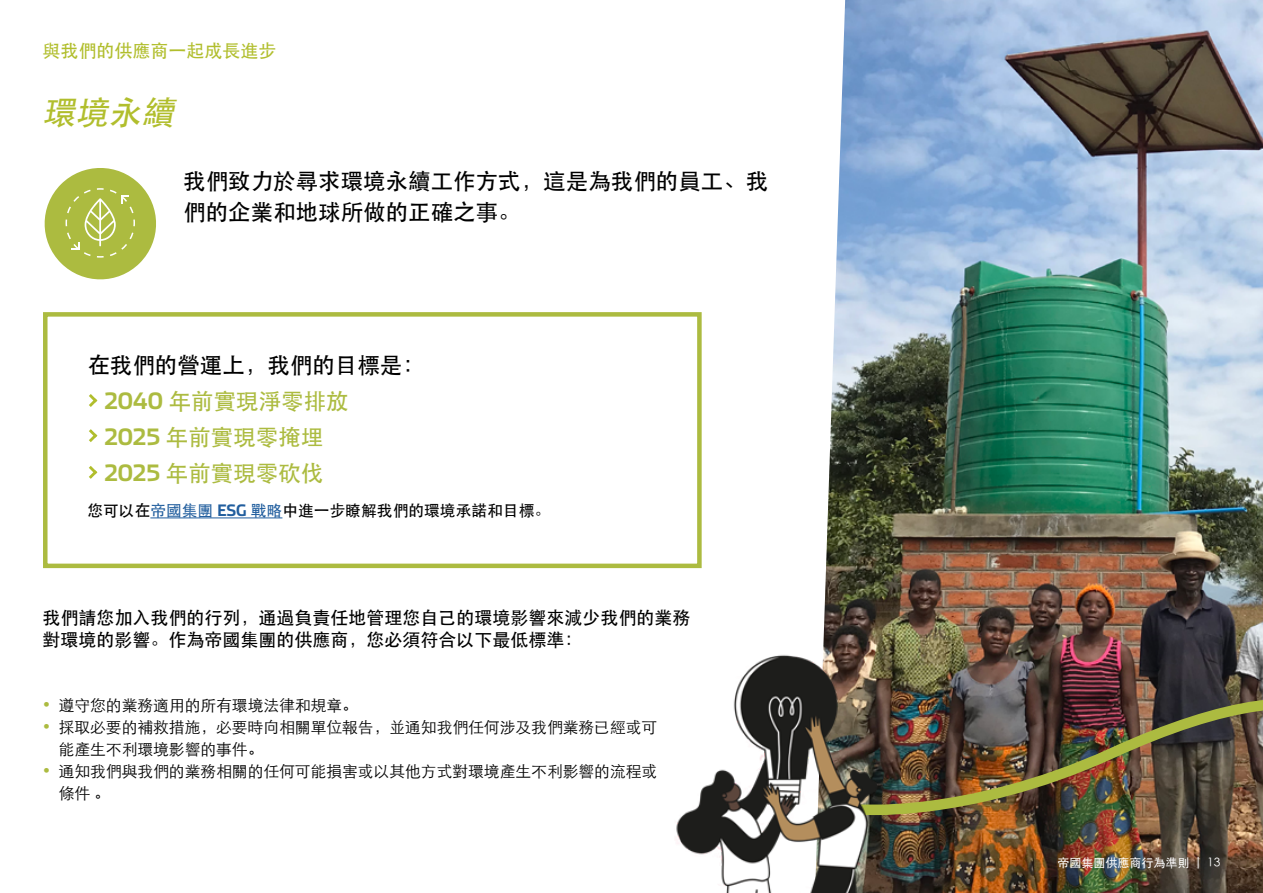
<style>
.page{position:relative;width:1263px;height:893px;background:#fff}
.page>*{position:absolute;margin:0;border:0;box-sizing:border-box;transform-origin:0 0}
.t1{font:italic 500 33px "ST Heiti SC";color:#b1be2d}
.t2{font:500 22.5px/35.7px "ST Heiti SC";color:#acbb40}
.t3{font:500 22.5px/31.5px "ST Heiti SC";color:#000}
.t4{font:500 18px/22.5px "ST Heiti SC";color:#000}
.t5{font:500 18px "ST Heiti SC";color:#b1be2d}
.t6{font:300 15.75px/22px "ST Heiti SC";color:#000}
.t7{font:500 15.75px "ST Heiti SC";color:#000}
.t8{font:500 12px "ST Heiti SC";color:#fff}
.s1{color:#000}
.s2{font-family:"Stainless";font-weight:700}
.s3{color:#215e9e}
.s4{font-family:"Stainless";font-weight:700;color:#215e9e}
.s5{color:#acbb40}
.s6{font-weight:300}
</style>
<div class="page">
<img style="left:823px;top:0;width:440px;height:893px">
<svg style="left:44px;top:168px;width:112px;height:112px"></svg>
<div style="left:43px;top:312px;width:659px;height:256px;border:4px solid #acbb40"></div>
<hr style="left:150px;top:518px;width:132px;height:1px;background:#215e9e">
<svg style="left:89px;top:394px;width:9px;height:13px"></svg>
<svg style="left:89px;top:429px;width:9px;height:13px"></svg>
<svg style="left:89px;top:466px;width:9px;height:13px"></svg>
<img style="left:894px;top:687px;width:369px;height:167px">
<img style="left:676px;top:648px;width:218px;height:245px">
<p class="t5" style="left:43px;top:41px;width:235px">與我們的供應商一起成長進步</p>
<h1 class="t1" style="left:43px;top:94px;width:140px">環境永續</h1>
<h2 class="t3" style="left:183px;top:164px;width:586px">我們致力於尋求環境永續工作方式，這是為我們的員工、我們的企業和地球所做的正確之事。</h2>
<h2 class="t2" style="left:104px;top:347px;width:322px;text-indent:-17px"><span class="s1">在我們的營運上，我們的目標是：<br></span><span class="s2">2040</span> 年前實現淨零排放<br><span class="s2">2025</span> 年前實現零掩埋<br><span class="s2">2025</span> 年前實現零砍伐</h2>
<p class="t7" style="left:87px;top:501px;width:464px">您可以在<span class="s3">帝國集團</span> <span class="s4">ESG</span> <span class="s3">戰略</span>中進一步瞭解我們的環境承諾和目標。</p>
<p class="t4" style="left:43px;top:606px;width:649px">我們請您加入我們的行列，通過負責任地管理您自己的環境影響來減少我們的業務對環境的影響。作為帝國集團的供應商，您必須符合以下最低標準：</p>
<p class="t6" style="left:42px;top:693px;width:318px"><span class="s5">•</span> 遵守您的業務適用的所有環境法律和規章。</p>
<p class="t6" style="left:59px;top:715px;width:600px;text-indent:-17px"><span class="s5">•</span> 採取必要的補救措施，必要時向相關單位報告，並通知我們任何涉及我們業務已經或可能產生不利環境影響的事件。</p>
<p class="t6" style="left:59px;top:759px;width:600px;text-indent:-17px"><span class="s5">•</span> 通知我們與我們的業務相關的任何可能損害或以其他方式對環境產生不利影響的流程或條件 。</p>
<p class="t8" style="left:1057px;top:856px;width:165px">帝國集團供應商行為準則 <span class="s6">| 13</span></p>
</div>
